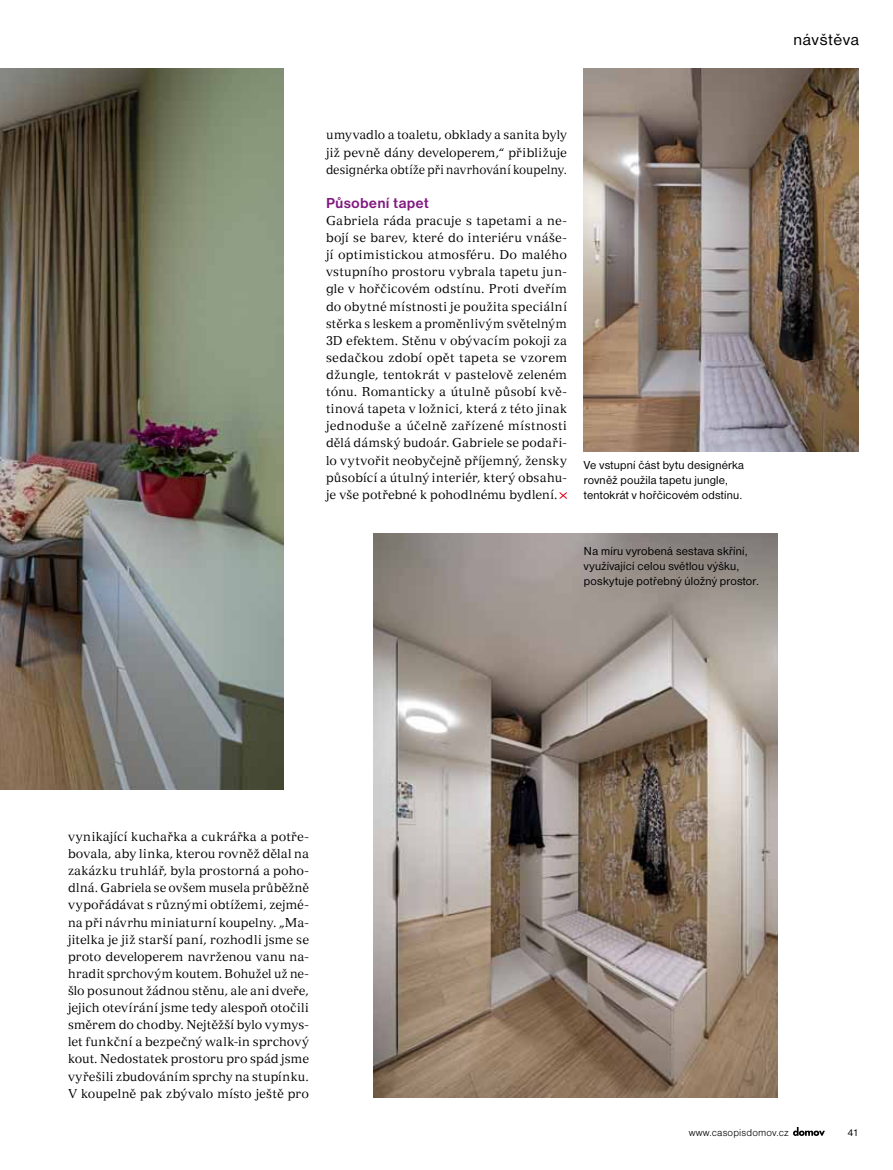
<style>
.page{position:relative;width:893px;height:1170px;background:#fff}
.page>*{position:absolute;margin:0;border:0;box-sizing:border-box;transform-origin:0 0}
.t1{font:16.5px "Nimbus Sans DOT";letter-spacing:.045em;color:#000}
.t2{font:700 15px "Nimbus Sans DOT";letter-spacing:.01em;color:#81197f}
.t3{font:12.45px/17.1px "Versailles LT Com";letter-spacing:.005em;color:#000;text-align:justify}
.t4{font:12px/15px "Nimbus Sans DOT";letter-spacing:.015em;color:#000}
.t5{font:10.5px "Nimbus Sans DOT Ligh";letter-spacing:.015em;color:#000}
.t6{font:10.5px "Nimbus Sans DOT";color:#000}
</style>
<div class="page">
<svg style="left:793px;top:1127px;width:32px;height:8px"></svg>
<img style="left:0;top:68px;width:283px;height:721px">
<img style="left:373px;top:533px;width:404px;height:564px">
<img style="left:584px;top:68px;width:275px;height:383px">
<svg style="left:559px;top:492px;width:8px;height:7px"></svg>
<p class="t3" style="left:326px;top:126px;width:242px">umyvadlo a toaletu, obklady a sanita byly již pevně dány developerem,“ přibližuje designérka obtíže při navrhování koupelny.</p>
<p class="t2" style="left:326px;top:194px;width:104px">Působení tapet</p>
<p class="t3" style="left:326px;top:212px;width:242px">Gabriela ráda pracuje s tapetami a ne&shy;bojí se barev, které do interiéru vnáše&shy;jí optimistickou atmosféru. Do malého vstupního prostoru vybrala tapetu jun&shy;gle v hořčicovém odstínu. Proti dveřím do obytné místnosti je použita speciální stěrka s leskem a proměnlivým světelným 3D efektem. Stěnu v obývacím pokoji za sedačkou zdobí opět tapeta se vzorem džungle, tentokrát v pastelově zeleném tónu. Romanticky a útulně působí kvě&shy;tinová tapeta v ložnici, která z této jinak jednoduše a účelně zařízené místnosti dělá dámský budoár. Gabriele se podaři&shy;lo vytvořit neobyčejně příjemný, žensky působící a útulný interiér, který obsahu&shy;je vše potřebné k pohodlnému bydlení.</p>
<p class="t4" style="left:584px;top:457px;width:162px">Ve vstupní část bytu designérka rovněž použila tapetu jungle, tentokrát v hořčicovém odstínu.</p>
<p class="t4" style="left:584px;top:543px;width:177px">Na míru vyrobená sestava skříní, využívající celou světlou výšku, poskytuje potřebný úložný prostor.</p>
<h1 class="t1" style="left:793px;top:30px;width:67px">návštěva</h1>
<p class="t3" style="left:68px;top:828px;width:242px">vynikající kuchařka a cukrářka a potře&shy;bovala, aby linka, kterou rovněž dělal na zakázku truhlář, byla prostorná a poho&shy;dlná. Gabriela se ovšem musela průběžně vypořádávat s různými obtížemi, zejmé&shy;na při návrhu miniaturní koupelny. „Ma&shy;jitelka je již starší paní, rozhodli jsme se proto developerem navrženou vanu na&shy;hradit sprchovým koutem. Bohužel už ne&shy;šlo posunout žádnou stěnu, ale ani dveře, jejich otevírání jsme tedy alespoň otočili směrem do chodby. Nejtěžší bylo vymys&shy;let funkční a bezpečný walk-in sprchový kout. Nedostatek prostoru pro spád jsme vyřešili zbudováním sprchy na stupínku.<br>V koupelně pak zbývalo místo ještě pro</p>
<p class="t5" style="left:689px;top:1126px;width:102px">www.casopisdomov.cz</p>
<p class="t6" style="left:847px;top:1126px;width:13px">41</p>
</div>
